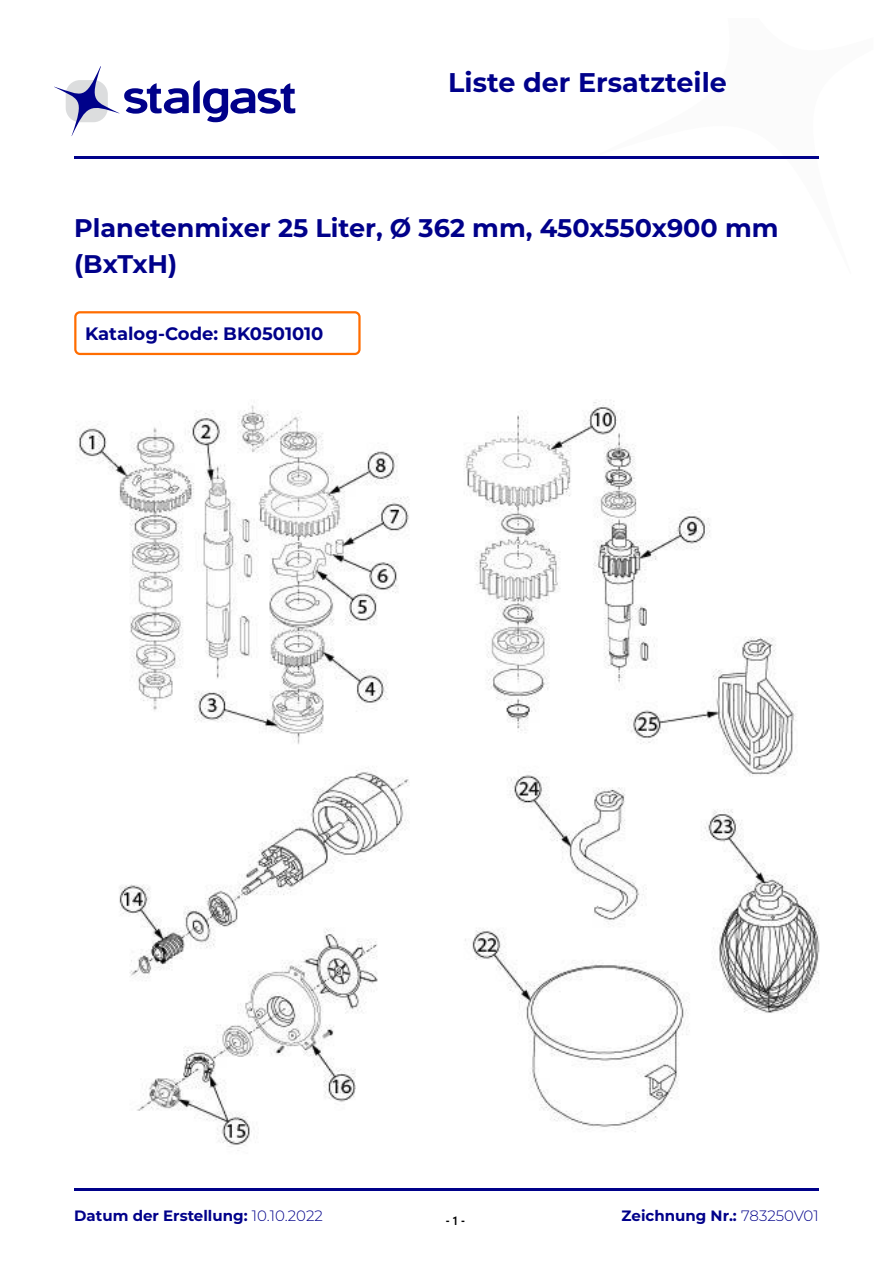
<style>
.page{position:relative;width:893px;height:1263px;background:#fff}
.page>*{position:absolute;margin:0;border:0;box-sizing:border-box;transform-origin:0 0}
.t1{font:700 27px "Montserrat";color:#00018a}
.t2{font:700 25.5px/36px "Montserrat";color:#00018a}
.t3{font:700 18px "Montserrat";color:#00018a}
.t4{font:700 15px "Montserrat";color:#00018a}
.t5{font:700 12px "Roboto";color:#000;scale:.86 1}
.s1{font-weight:300}
</style>
<div class="page">
<svg style="left:54px;top:66px;width:241px;height:70px"></svg>
<hr style="left:74px;top:156px;width:745px;height:2px;background:#00018a">
<hr style="left:74px;top:1188px;width:745px;height:3px;background:#00018a">
<div style="left:74px;top:311px;width:287px;height:44px;border:2px solid #ff6d00;border-radius:5px"></div>
<img style="left:77px;top:401px;width:743px;height:750px">
<h1 class="t1" style="left:448px;top:63px;width:280px">Liste der Ersatzteile</h1>
<h2 class="t2" style="left:74px;top:209px;width:706px">Planetenmixer 25 Liter, Ø 362 mm, 450x550x900 mm (BxTxH)</h2>
<p class="t3" style="left:85px;top:320px;width:240px">Katalog-Code: BK0501010</p>
<p class="t4" style="left:74px;top:1205px;width:250px">Datum der Erstellung: <span class="s1">10.10.2022</span></p>
<p class="t5" style="left:446px;top:1212px;width:24px">- 1 -</p>
<p class="t4" style="left:622px;top:1205px;width:199px">Zeichnung Nr.: <span class="s1">783250V01</span></p>
</div>
